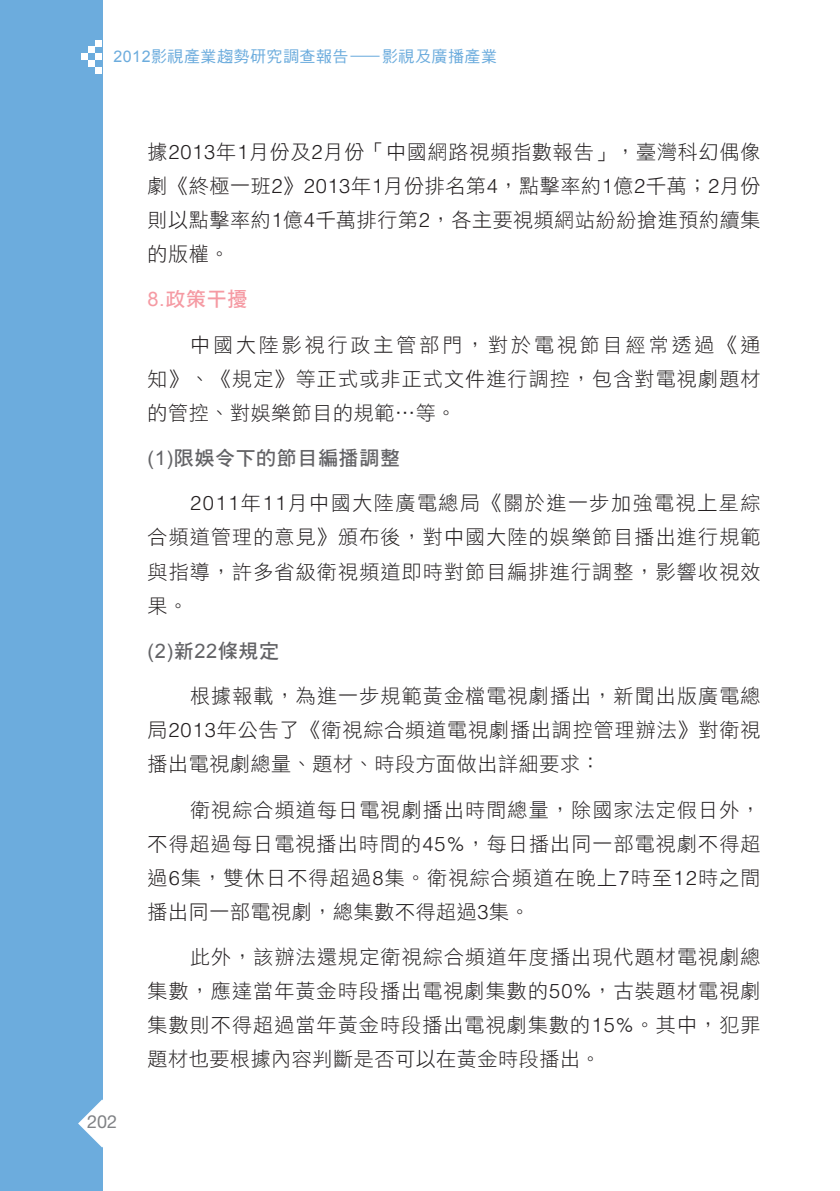
<style>
.page{position:relative;width:840px;height:1191px;background:#fff}
.page>*{position:absolute;margin:0;border:0;box-sizing:border-box;transform-origin:0 0}
.t1{font:20px/34px "DF Hei Std W3";letter-spacing:.055em;color:#231f20;text-align:justify}
.t2{font:20px "DF Hei Std W7";letter-spacing:.03em;color:#636366}
.t3{font:20px "Arial";color:#636366}
.t4{font:20px "DF Hei Std W7";color:#f59aa3}
.t5{font:18px "Helvetica Neue";color:#808285}
.t6{font:16px "DF Hei Std W5";letter-spacing:.03em;color:#6cacdd}
.s1{font-family:"Arial"}
.s2{font-family:"Helvetica";font-weight:300}
.s3{font-family:"DF Hei Std W7"}
</style>
<div class="page">
<div style="left:0;top:0;width:102px;height:1191px;background:#6cacdd"></div>
<div style="left:95px;top:67px;width:7px;height:7px;background:#fff"></div>
<div style="left:95px;top:53px;width:7px;height:7px;background:#fff"></div>
<div style="left:95px;top:40px;width:7px;height:7px;background:#fff"></div>
<div style="left:88px;top:60px;width:7px;height:7px;background:#fff"></div>
<div style="left:88px;top:47px;width:7px;height:6px;background:#fff"></div>
<div style="left:81px;top:53px;width:7px;height:7px;background:#fff"></div>
<svg style="left:78px;top:1099px;width:25px;height:48px"></svg>
<p class="t6" style="left:113px;top:48px;width:385px"><span class="s1">2012</span>影視產業趨勢研究調查報告—影視及廣播產業</p>
<p class="t5" style="left:87px;top:1111px;width:32px">202</p>
<p class="t1" style="left:147px;top:134px;width:614px">據<span class="s2">2013</span>年<span class="s2">1</span>月份及<span class="s2">2</span>月份「中國網路視頻指數報告」，臺灣科幻偶像劇《終極一班<span class="s2">2</span>》<span class="s2">2013</span>年<span class="s2">1</span>月份排名第<span class="s2">4</span>，點擊率約<span class="s2">1</span>億<span class="s2">2</span>千萬；<span class="s2">2</span>月份則以點擊率約<span class="s2">1</span>億<span class="s2">4</span>千萬排行第<span class="s2">2</span>，各主要視頻網站紛紛搶進預約續集的版權。</p>
<p class="t4" style="left:147px;top:288px;width:101px"><span class="s1">8.</span>政策干擾</p>
<p class="t1" style="left:147px;top:327px;width:614px;text-indent:43px">中國大陸影視行政主管部門，對於電視節目經常透過《通知》、《規定》等正式或非正式文件進行調控，包含對電視劇題材的管控、對娛樂節目的規範…等。</p>
<p class="t2" style="left:147px;top:447px;width:254px"><span class="s1">(1)</span>限娛令下的節目編播調整</p>
<p class="t1" style="left:147px;top:486px;width:614px;text-indent:43px"><span class="s2">2011</span>年<span class="s2">11</span>月中國大陸廣電總局《關於進一步加強電視上星綜合頻道管理的意見》頒布後，對中國大陸的娛樂節目播出進行規範與指導，許多省級衛視頻道即時對節目編排進行調整，影響收視效果。</p>
<p class="t3" style="left:147px;top:639px;width:133px">(2)<span class="s3">新</span>22<span class="s3">條規定</span></p>
<p class="t1" style="left:147px;top:678px;width:614px;text-indent:43px">根據報載，為進一步規範黃金檔電視劇播出，新聞出版廣電總局<span class="s2">2013</span>年公告了《衛視綜合頻道電視劇播出調控管理辦法》對衛視播出電視劇總量、題材、時段方面做出詳細要求：</p>
<p class="t1" style="left:147px;top:792px;width:614px;text-indent:43px">衛視綜合頻道每日電視劇播出時間總量，除國家法定假日外，不得超過每日電視播出時間的<span class="s2">45%</span>，每日播出同一部電視劇不得超過<span class="s2">6</span>集，雙休日不得超過<span class="s2">8</span>集。衛視綜合頻道在晚上<span class="s2">7</span>時至<span class="s2">12</span>時之間播出同一部電視劇，總集數不得超過<span class="s2">3</span>集。</p>
<p class="t1" style="left:147px;top:939px;width:614px;text-indent:43px">此外，該辦法還規定衛視綜合頻道年度播出現代題材電視劇總集數，應達當年黃金時段播出電視劇集數的<span class="s2">50%</span>，古裝題材電視劇集數則不得超過當年黃金時段播出電視劇集數的<span class="s2">15%</span>。其中，犯罪題材也要根據內容判斷是否可以在黃金時段播出。</p>
</div>
